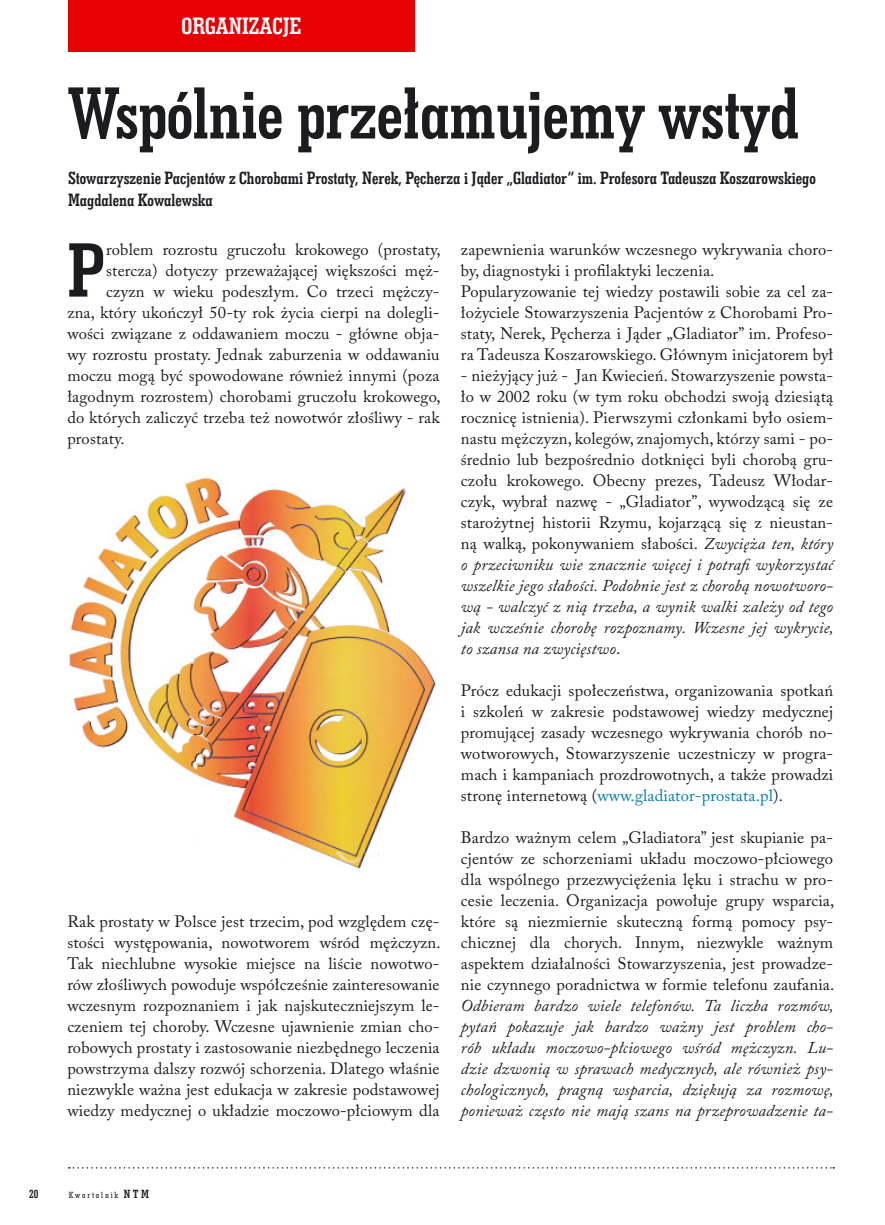
<style>
.page{position:relative;width:885px;height:1225px;background:#fff}
.page>*{position:absolute;margin:0;border:0;box-sizing:border-box;transform-origin:0 0}
.t1{font:78.15px "Geo Slab 703 Bd Cn EU Normal";color:#1b1c20}
.t2{font:75px "Geo Slab 703 Bd Cn EU Normal";letter-spacing:-.01em;color:#1b1c20}
.t3{font:24px "Geo Slab 703 Bd Cn EU Normal";color:#fff}
.t4{font:18px/22.5px "Geo Slab 703 Bd Cn EU Normal";color:#1b1c20}
.t5{font:16.5px/21px "Adobe Caslon Pro";letter-spacing:.01em;color:#1b1c20;text-align:justify}
.t6{font:italic 16.5px/21px "Adobe Caslon Pro";letter-spacing:.01em;color:#1b1c20;text-align:justify}
.t7{font:12px "Geo Slab 703 Bd Cn EU Normal";color:#1b1c20}
.t8{font:9px "Geo Slab 703 Md Cn EU Normal";letter-spacing:.2em;color:#1b1c20}
.s1{font-style:italic}
.s2{color:#007da6}
.s3{font-family:"Geo Slab 703 Bd Cn EU Normal";font-size:12px}
</style>
<div class="page">
<div style="left:68px;top:0;width:347px;height:51px;background:#e60004"></div>
<svg style="left:69px;top:1167px;width:765px;height:1px"></svg>
<img style="left:67px;top:477px;width:369px;height:392px">
<h3 class="t3" style="left:182px;top:11px;width:121px">ORGANIZACJE</h3>
<h2 class="t2" style="left:68px;top:66px;width:732px">Wspólnie przełamujemy wstyd</h2>
<p class="t4" style="left:68px;top:166px;width:749px">Stowarzyszenie Pacjentów z Chorobami Prostaty, Nerek, Pęcherza i Jąder „Gladiator” im. Profesora Tadeusza Koszarowskiego<br>Magdalena Kowalewska</p>
<h1 class="t1" style="left:67px;top:221px;width:40px">P</h1>
<p class="t5" style="left:106px;top:238px;width:336px">roblem rozrostu gruczołu krokowego (prostaty,</p>
<p class="t5" style="left:106px;top:259px;width:335px">stercza) dotyczy przeważającej większości męż-</p>
<p class="t5" style="left:106px;top:280px;width:335px">czyzn w wieku podeszłym. Co trzeci mężczy-</p>
<p class="t5" style="left:67px;top:301px;width:374px">zna, który ukończył 50-ty rok życia cierpi na dolegli-</p>
<p class="t5" style="left:67px;top:322px;width:374px">wości związane z oddawaniem moczu - główne obja-</p>
<p class="t5" style="left:67px;top:343px;width:374px">wy rozrostu prostaty. Jednak zaburzenia w oddawaniu</p>
<p class="t5" style="left:67px;top:364px;width:374px">moczu mogą być spowodowane również innymi (poza</p>
<p class="t5" style="left:67px;top:385px;width:375px">łagodnym rozrostem) chorobami gruczołu krokowego,</p>
<p class="t5" style="left:67px;top:406px;width:374px">do których zaliczyć trzeba też nowotwór złośliwy - rak</p>
<p class="t5" style="left:67px;top:427px;width:59px">prostaty.</p>
<p class="t5" style="left:67px;top:910px;width:375px">Rak prostaty w Polsce jest trzecim, pod względem czę&shy;stości występowania, nowotworem wśród mężczyzn.<br>Tak niechlubne wysokie miejsce na liście nowotwo&shy;rów złośliwych powoduje współcześnie zainteresowanie wczesnym rozpoznaniem i jak najskuteczniejszym le&shy;czeniem tej choroby. Wczesne ujawnienie zmian cho&shy;robowych prostaty i zastosowanie niezbędnego leczenia powstrzyma dalszy rozwój schorzenia. Dlatego właśnie niezwykle ważna jest edukacja w zakresie podstawowej wiedzy medycznej o układzie moczowo-płciowym dla</p>
<p class="t5" style="left:461px;top:238px;width:374px;text-align:left">zapewnienia warunków wczesnego wykrywania choro&shy;by, diagnostyki i profilaktyki leczenia.<br>Popularyzowanie tej wiedzy postawili sobie za cel za&shy;łożyciele Stowarzyszenia Pacjentów z Chorobami Pro&shy;staty, Nerek, Pęcherza i Jąder „Gladiator” im. Profeso&shy;ra Tadeusza Koszarowskiego. Głównym inicjatorem był</p>
<p class="t5" style="left:461px;top:364px;width:374px">- nieżyjący już - Jan Kwiecień. Stowarzyszenie powsta&shy;ło w 2002 roku (w tym roku obchodzi swoją dziesiątą rocznicę istnienia). Pierwszymi członkami było osiem&shy;nastu mężczyzn, kolegów, znajomych, którzy sami - po&shy;średnio lub bezpośrednio dotknięci byli chorobą gru&shy;czołu krokowego. Obecny prezes, Tadeusz Włodar&shy;czyk, wybrał nazwę - „Gladiator”, wywodzącą się ze starożytnej historii Rzymu, kojarzącą się z nieustan&shy;ną walką, pokonywaniem słabości. <span class="s1">Zwycięża ten, który o przeciwniku wie znacznie więcej i potrafi wykorzystać wszelkie jego słabości. Podobnie jest z chorobą nowotworo&shy;wą - walczyć z nią trzeba, a wynik walki zależy od tego jak wcześnie chorobę rozpoznamy. Wczesne jej wykrycie, to szansa na zwycięstwo</span>.</p>
<p class="t5" style="left:461px;top:679px;width:374px">Prócz edukacji społeczeństwa, organizowania spotkań i szkoleń w zakresie podstawowej wiedzy medycznej promującej zasady wczesnego wykrywania chorób no&shy;wotworowych, Stowarzyszenie uczestniczy w progra&shy;mach i kampaniach prozdrowotnych, a także prowadzi stronę internetową (<span class="s2">www.gladiator-prostata.pl</span>).</p>
<p class="t5" style="left:461px;top:826px;width:375px">Bardzo ważnym celem „Gladiatora” jest skupianie pa&shy;cjentów ze schorzeniami układu moczowo-płciowego dla wspólnego przezwyciężenia lęku i strachu w pro&shy;cesie leczenia. Organizacja powołuje grupy wsparcia, które są niezmiernie skuteczną formą pomocy psy&shy;chicznej dla chorych. Innym, niezwykle ważnym aspektem działalności Stowarzyszenia, jest prowadze&shy;nie czynnego poradnictwa w formie telefonu zaufania.</p>
<p class="t6" style="left:461px;top:995px;width:374px">Odbieram bardzo wiele telefonów. Ta liczba rozmów, pytań pokazuje jak bardzo ważny jest problem cho&shy;rób układu moczowo-płciowego wśród mężczyzn. Lu&shy;dzie dzwonią w sprawach medycznych, ale również psy&shy;chologicznych, pragną wsparcia, dziękują za rozmowę, ponieważ często nie mają szans na przeprowadzenie ta-</p>
<p class="t7" style="left:29px;top:1186px;width:11px">20</p>
<p class="t8" style="left:69px;top:1189px;width:82px">Kwartalnik <span class="s3">NTM</span></p>
</div>
